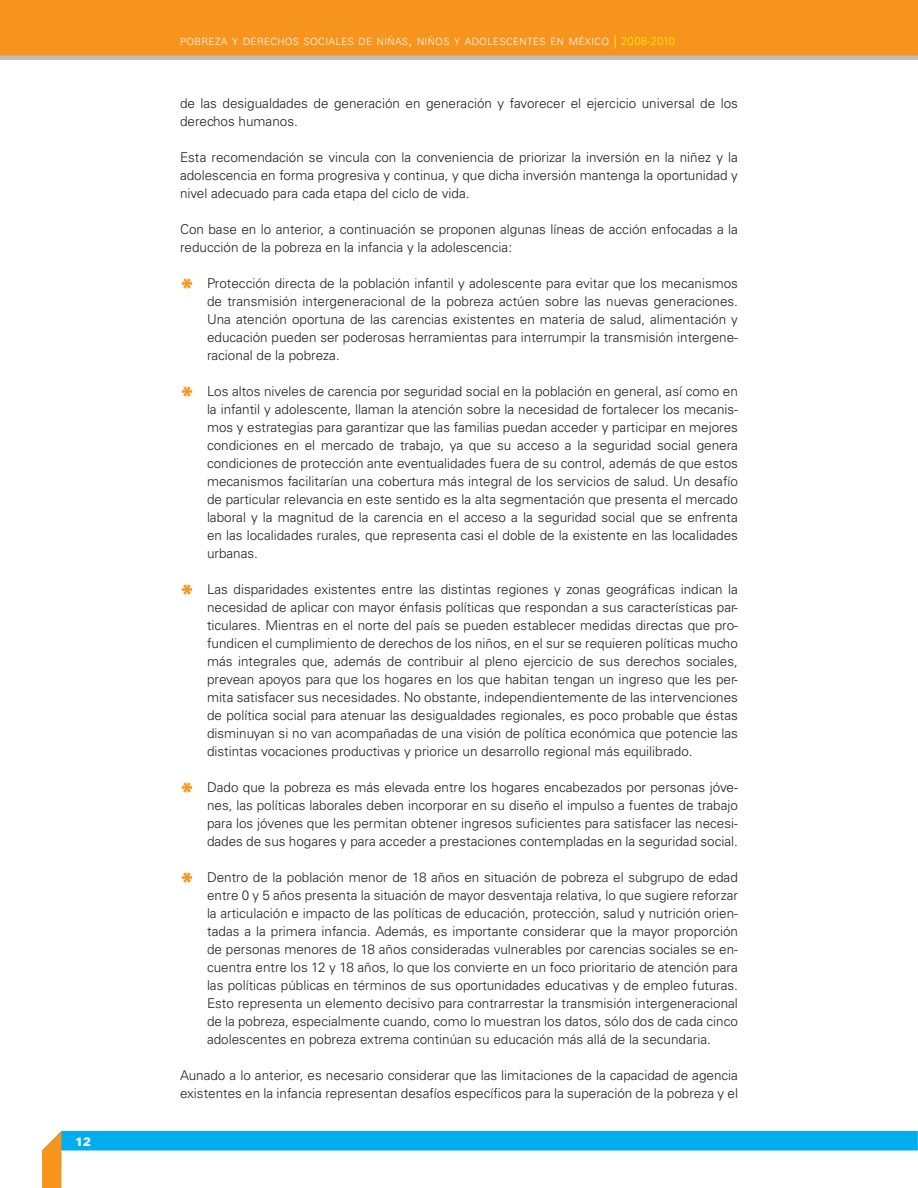
<style>
.page{position:relative;width:918px;height:1188px;background:#fff}
.page>*{position:absolute;margin:0;border:0;box-sizing:border-box;transform-origin:0 0}
._1__Texto_normal{font:300 13.5px/18px "Univers LT";color:#231f20;text-align:justify}
.t1{font:900 12px "Univers LT";color:#fff}
.t2{font:300 10.05px "Univers LT";letter-spacing:.035em;color:#fff}
.s1{font-size:14.25px}
.s2{font-size:13.5px;color:#fff200}
.s3{font-size:11.25px;color:#fff200}
.s4{font-weight:900;font-size:25.5px;color:#f7941e}
</style>
<div class="page">
<div style="left:0;top:0;width:918px;height:57px;background:#f7941e"></div>
<svg style="left:42px;top:1131px;width:876px;height:57px"></svg>
<hr style="left:0;top:56px;width:918px;height:4px;background:#bcbec0">
<p class="t1" style="left:75px;top:1134px;width:17px">12</p>
<p class="t2" style="left:180px;top:35px;width:497px">POBREZA Y DERECHOS SOCIALES DE NIÑAS<span class="s1">,</span> NIÑOS Y ADOLESCENTES EN MÉXICO <span class="s2">|</span> <span class="s3">2008-2010</span></p>
<p class="_1__Texto_normal" style="left:180px;top:94px;width:560px">de las desigualdades de generación en generación y favorecer el ejercicio universal de los derechos humanos.</p>
<p class="_1__Texto_normal" style="left:180px;top:148px;width:560px">Esta recomendación se vincula con la conveniencia de priorizar la inversión en la niñez y la adolescencia en forma progresiva y continua, y que dicha inversión mantenga la oportunidad y nivel adecuado para cada etapa del ciclo de vida.</p>
<p class="_1__Texto_normal" style="left:180px;top:220px;width:560px">Con base en lo anterior, a continuación se proponen algunas líneas de acción enfocadas a la reducción de la pobreza en la infancia y la adolescencia:</p>
<p class="_1__Texto_normal" style="left:207px;top:274px;width:533px;text-indent:-27px"><span class="s4">*</span> Protección directa de la población infantil y adolescente para evitar que los mecanismos de transmisión intergeneracional de la pobreza actúen sobre las nuevas generaciones.<br>Una atención oportuna de las carencias existentes en materia de salud, alimentación y educación pueden ser poderosas herramientas para interrumpir la transmisión intergene&shy;racional de la pobreza.</p>
<p class="_1__Texto_normal" style="left:207px;top:382px;width:533px;text-indent:-27px"><span class="s4">*</span> Los altos niveles de carencia por seguridad social en la población en general, así como en la infantil y adolescente, llaman la atención sobre la necesidad de fortalecer los mecanis&shy;mos y estrategias para garantizar que las familias puedan acceder y participar en mejores condiciones en el mercado de trabajo, ya que su acceso a la seguridad social genera condiciones de protección ante eventualidades fuera de su control, además de que estos mecanismos facilitarían una cobertura más integral de los servicios de salud. Un desafío de particular relevancia en este sentido es la alta segmentación que presenta el mercado laboral y la magnitud de la carencia en el acceso a la seguridad social que se enfrenta en las localidades rurales, que representa casi el doble de la existente en las localidades urbanas.</p>
<p class="_1__Texto_normal" style="left:207px;top:580px;width:533px;text-indent:-27px"><span class="s4">*</span> Las disparidades existentes entre las distintas regiones y zonas geográficas indican la necesidad de aplicar con mayor énfasis políticas que respondan a sus características par&shy;ticulares. Mientras en el norte del país se pueden establecer medidas directas que pro&shy;fundicen el cumplimiento de derechos de los niños, en el sur se requieren políticas mucho más integrales que, además de contribuir al pleno ejercicio de sus derechos sociales, prevean apoyos para que los hogares en los que habitan tengan un ingreso que les per&shy;mita satisfacer sus necesidades. No obstante, independientemente de las intervenciones de política social para atenuar las desigualdades regionales, es poco probable que éstas disminuyan si no van acompañadas de una visión de política económica que potencie las distintas vocaciones productivas y priorice un desarrollo regional más equilibrado.</p>
<p class="_1__Texto_normal" style="left:207px;top:778px;width:533px;text-indent:-27px"><span class="s4">*</span> Dado que la pobreza es más elevada entre los hogares encabezados por personas jóve&shy;nes, las políticas laborales deben incorporar en su diseño el impulso a fuentes de trabajo para los jóvenes que les permitan obtener ingresos suficientes para satisfacer las necesi&shy;dades de sus hogares y para acceder a prestaciones contempladas en la seguridad social.</p>
<p class="_1__Texto_normal" style="left:207px;top:868px;width:533px;text-indent:-27px"><span class="s4">*</span> Dentro de la población menor de 18 años en situación de pobreza el subgrupo de edad entre 0 y 5 años presenta la situación de mayor desventaja relativa, lo que sugiere reforzar la articulación e impacto de las políticas de educación, protección, salud y nutrición orien&shy;tadas a la primera infancia. Además, es importante considerar que la mayor proporción de personas menores de 18 años consideradas vulnerables por carencias sociales se en&shy;cuentra entre los 12 y 18 años, lo que los convierte en un foco prioritario de atención para las políticas públicas en términos de sus oportunidades educativas y de empleo futuras.<br>Esto representa un elemento decisivo para contrarrestar la transmisión intergeneracional de la pobreza, especialmente cuando, como lo muestran los datos, sólo dos de cada cinco adolescentes en pobreza extrema continúan su educación más allá de la secundaria.</p>
<p class="_1__Texto_normal" style="left:180px;top:1066px;width:560px">Aunado a lo anterior, es necesario considerar que las limitaciones de la capacidad de agencia existentes en la infancia representan desafíos específicos para la superación de la pobreza y el</p>
</div>
